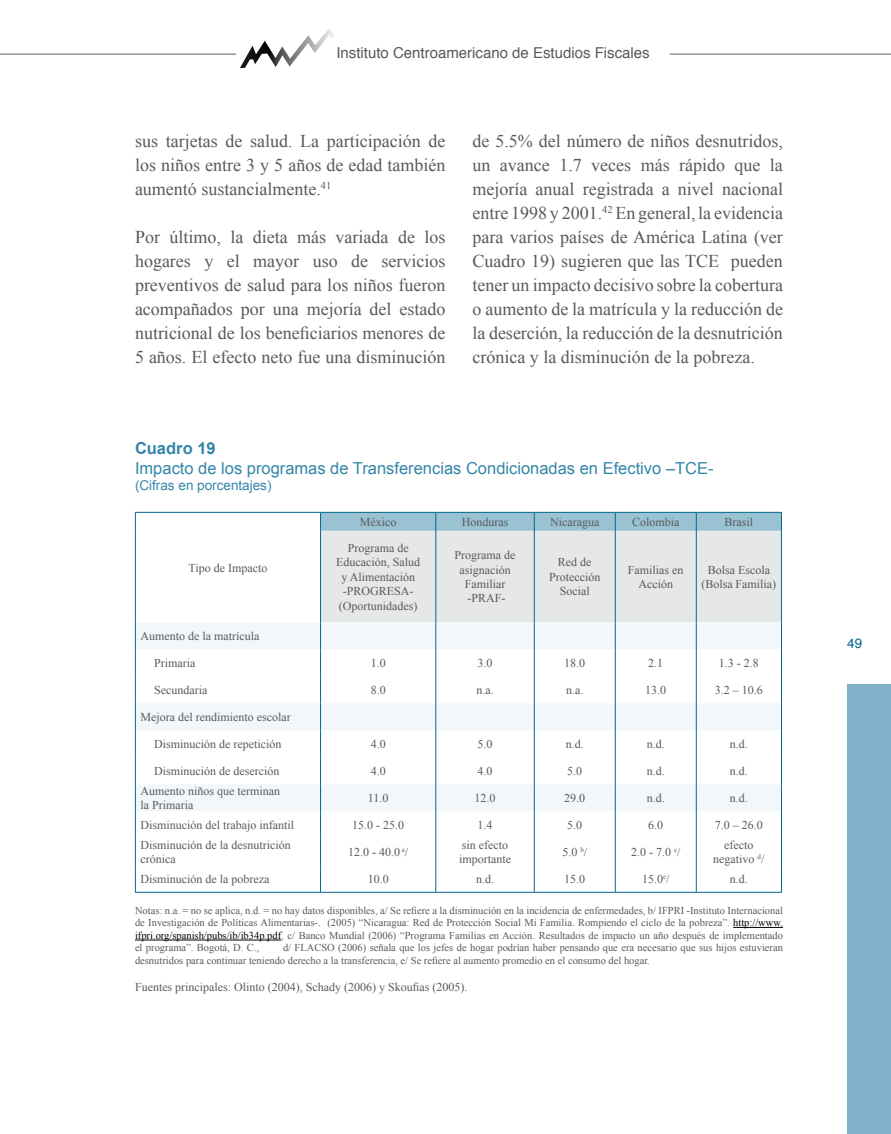
<style>
.page{position:relative;width:891px;height:1134px;background:#fff}
.page>*{position:absolute;margin:0;border:0;box-sizing:border-box;transform-origin:0 0}
.t1{font:18px/24px "Times New Roman";color:#58595b;text-align:justify}
.t2{font:16.5px "Arial";color:#3386a8}
.t3{font:700 16.5px "Arial";color:#3386a8}
.t4{font:15px "Helvetica";color:#58595b}
.t5{font:13.5px "Arial";color:#3386a8}
.t6{font:13.5px "Helvetica";color:#006892}
.t7{font:12px/14.4px "Times New Roman";color:#58595b;text-align:center}
.t8{font:10.5px/12.6px "Times New Roman";color:#58595b;text-align:justify}
.s1{color:#000}
</style>
<div class="page">
<div style="left:847px;top:684px;width:44px;height:450px;background:#80b3c9"></div>
<hr style="left:0;top:53px;width:236px;height:2px;background:#939598">
<hr style="left:670px;top:53px;width:221px;height:2px;background:#939598">
<svg style="left:240px;top:29px;width:94px;height:39px"></svg>
<hr style="left:733px;top:927px;width:50px;height:1px;background:#000">
<hr style="left:135px;top:940px;width:146px;height:1px;background:#000">
<div style="left:321px;top:531px;width:460px;height:91px;background:#e6e7e8"></div>
<svg style="left:136px;top:622px;width:645px;height:189px"></svg>
<svg style="left:135px;top:513px;width:1px;height:18px"></svg>
<hr style="left:135px;top:531px;width:1px;height:91px;background:#006892">
<hr style="left:135px;top:512px;width:186px;height:1px;background:#006892">
<svg style="left:320px;top:512px;width:462px;height:19px;background:#91becf"></svg>
<hr style="left:320px;top:531px;width:1px;height:91px;background:#006892">
<hr style="left:435px;top:531px;width:1px;height:91px;background:#006892">
<hr style="left:534px;top:531px;width:1px;height:91px;background:#006892">
<hr style="left:615px;top:531px;width:1px;height:91px;background:#006892">
<hr style="left:696px;top:531px;width:1px;height:91px;background:#006892">
<hr style="left:781px;top:531px;width:1px;height:91px;background:#006892">
<svg style="left:135px;top:622px;width:1px;height:270px"></svg>
<svg style="left:320px;top:622px;width:1px;height:270px"></svg>
<svg style="left:435px;top:622px;width:1px;height:270px"></svg>
<svg style="left:534px;top:622px;width:1px;height:270px"></svg>
<svg style="left:615px;top:622px;width:1px;height:270px"></svg>
<svg style="left:696px;top:622px;width:1px;height:270px"></svg>
<svg style="left:781px;top:622px;width:1px;height:270px"></svg>
<hr style="left:135px;top:892px;width:186px;height:1px;background:#006892">
<hr style="left:321px;top:892px;width:115px;height:1px;background:#006892">
<hr style="left:436px;top:892px;width:98px;height:1px;background:#006892">
<hr style="left:534px;top:892px;width:81px;height:1px;background:#006892">
<hr style="left:615px;top:892px;width:81px;height:1px;background:#006892">
<hr style="left:696px;top:892px;width:86px;height:1px;background:#006892">
<p class="t4" style="left:336px;top:40px;width:315px">Instituto Centroamericano de Estudios Fiscales</p>
<h1 class="t1" style="left:135px;top:129px;width:312px">sus tarjetas de salud. La participación de los niños entre 3 y 5 años de edad también aumentó sustancialmente.<sup>41</sup></h1>
<p class="t1" style="left:135px;top:225px;width:312px">Por último, la dieta más variada de los hogares y el mayor uso de servicios preventivos de salud para los niños fueron acompañados por una mejoría del estado nutricional de los beneficiarios menores de 5 años. El efecto neto fue una disminución</p>
<p class="t1" style="left:472px;top:129px;width:312px">de 5.5% del número de niños desnutridos, un avance 1.7 veces más rápido que la mejoría anual registrada a nivel nacional entre 1998 y 2001.<sup>42</sup> En general, la evidencia para varios países de América Latina (ver Cuadro 19) sugieren que las TCE pueden tener un impacto decisivo sobre la cobertura o aumento de la matrícula y la reducción de la deserción, la reducción de la desnutrición crónica y la disminución de la pobreza.</p>
<h2 class="t3" style="left:135px;top:439px;width:82px">Cuadro 19</h2>
<h2 class="t2" style="left:135px;top:459px;width:580px">Impacto de los programas de Transferencias Condicionadas en Efectivo –TCE-</h2>
<p class="t5" style="left:135px;top:477px;width:138px">(Cifras en porcentajes)</p>
<p class="t7" style="left:189px;top:560px;width:80px">Tipo de Impacto</p>
<p class="t7" style="left:360px;top:515px;width:38px">México</p>
<p class="t7" style="left:462px;top:515px;width:48px">Honduras</p>
<p class="t7" style="left:550px;top:515px;width:51px">Nicaragua</p>
<p class="t7" style="left:632px;top:515px;width:49px">Colombia</p>
<p class="t7" style="left:725px;top:515px;width:30px">Brasil</p>
<p class="t7" style="left:336px;top:541px;width:85px">Programa de<br>Educación, Salud y Alimentación -PROGRESA-(Oportunidades)</p>
<p class="t7" style="left:455px;top:548px;width:62px">Programa de asignación<br>Familiar -PRAF-</p>
<p class="t7" style="left:549px;top:555px;width:53px">Red de<br>Protección<br>Social</p>
<p class="t7" style="left:628px;top:562px;width:57px">Familias en<br>Acción</p>
<p class="t7" style="left:702px;top:562px;width:76px">Bolsa Escola (Bolsa Familia)</p>
<p class="t7" style="left:141px;top:629px;width:120px">Aumento de la matrícula</p>
<p class="t7" style="left:154px;top:656px;width:43px">Primaria</p>
<p class="t7" style="left:371px;top:656px;width:16px">1.0</p>
<p class="t7" style="left:478px;top:656px;width:16px">3.0</p>
<p class="t7" style="left:564px;top:656px;width:22px">18.0</p>
<p class="t7" style="left:648px;top:656px;width:16px">2.1</p>
<p class="t7" style="left:719px;top:656px;width:41px">1.3 - 2.8</p>
<p class="t7" style="left:154px;top:683px;width:55px">Secundaria</p>
<p class="t7" style="left:371px;top:683px;width:16px">8.0</p>
<p class="t7" style="left:476px;top:683px;width:19px">n.a.</p>
<p class="t7" style="left:566px;top:683px;width:19px">n.a.</p>
<p class="t7" style="left:645px;top:683px;width:22px">13.0</p>
<p class="t7" style="left:715px;top:683px;width:49px">3.2 – 10.6</p>
<p class="t7" style="left:141px;top:710px;width:152px">Mejora del rendimiento escolar</p>
<p class="t7" style="left:154px;top:737px;width:129px">Disminución de repetición</p>
<p class="t7" style="left:371px;top:737px;width:16px">4.0</p>
<p class="t7" style="left:478px;top:737px;width:16px">5.0</p>
<p class="t7" style="left:566px;top:737px;width:19px">n.d.</p>
<p class="t7" style="left:647px;top:737px;width:19px">n.d.</p>
<p class="t7" style="left:730px;top:737px;width:19px">n.d.</p>
<p class="t7" style="left:154px;top:764px;width:127px">Disminución de deserción</p>
<p class="t7" style="left:371px;top:764px;width:16px">4.0</p>
<p class="t7" style="left:478px;top:764px;width:16px">4.0</p>
<p class="t7" style="left:567px;top:764px;width:16px">5.0</p>
<p class="t7" style="left:647px;top:764px;width:19px">n.d.</p>
<p class="t7" style="left:730px;top:764px;width:19px">n.d.</p>
<p class="t7" style="left:141px;top:783px;width:141px;text-align:left">Aumento niños que terminan la Primaria</p>
<p class="t7" style="left:368px;top:791px;width:22px">11.0</p>
<p class="t7" style="left:475px;top:791px;width:22px">12.0</p>
<p class="t7" style="left:564px;top:791px;width:22px">29.0</p>
<p class="t7" style="left:647px;top:791px;width:19px">n.d.</p>
<p class="t7" style="left:730px;top:791px;width:19px">n.d.</p>
<p class="t7" style="left:141px;top:818px;width:155px">Disminución del trabajo infantil</p>
<p class="t7" style="left:352px;top:818px;width:53px">15.0 - 25.0</p>
<p class="t7" style="left:478px;top:818px;width:16px">1.4</p>
<p class="t7" style="left:567px;top:818px;width:16px">5.0</p>
<p class="t7" style="left:648px;top:818px;width:16px">6.0</p>
<p class="t7" style="left:715px;top:818px;width:49px">7.0 – 26.0</p>
<p class="t7" style="left:141px;top:837px;width:152px;text-align:left">Disminución de la desnutrición crónica</p>
<p class="t7" style="left:348px;top:845px;width:62px">12.0 - 40.0 <sup>a</sup>/</p>
<p class="t7" style="left:459px;top:837px;width:53px;text-align:left">sin efecto importante</p>
<p class="t7" style="left:562px;top:845px;width:26px">5.0 <sup>b</sup>/</p>
<p class="t7" style="left:631px;top:845px;width:51px">2.0 - 7.0 <sup>c</sup>/</p>
<p class="t7" style="left:713px;top:837px;width:53px">efecto negativo <sup>d</sup>/</p>
<p class="t7" style="left:141px;top:871px;width:130px">Disminución de la pobreza</p>
<p class="t7" style="left:368px;top:871px;width:22px">10.0</p>
<p class="t7" style="left:476px;top:871px;width:19px">n.d.</p>
<p class="t7" style="left:564px;top:871px;width:22px">15.0</p>
<p class="t7" style="left:642px;top:871px;width:29px">15.0<sup>e</sup>/</p>
<p class="t7" style="left:730px;top:871px;width:19px">n.d.</p>
<p class="t8" style="left:135px;top:904px;width:650px">Notas: n.a. = no se aplica, n.d. = no hay datos disponibles, a/ Se refiere a la disminución en la incidencia de enfermedades, b/ IFPRI -Instituto Internacional de Investigación de Políticas Alimentarias-. (2005) “Nicaragua: Red de Protección Social Mi Familia. Rompiendo el ciclo de la pobreza”. <span class="s1">http://www. ifpri.org/spanish/pubs/ib/ib34p.pdf</span>, c/ Banco Mundial (2006) “Programa Familias en Acción. Resultados de impacto un año después de implementado el programa”. Bogotá, D. C.,</p>
<p class="t8" style="left:135px;top:942px;width:650px;text-indent:148px">d/ FLACSO (2006) señala que los jefes de hogar podrían haber pensando que era necesario que sus hijos estuvieran desnutridos para continuar teniendo derecho a la transferencia, e/ Se refiere al aumento promedio en el consumo del hogar.</p>
<p class="t7" style="left:135px;top:980px;width:334px">Fuentes principales: Olinto (2004), Schady (2006) y Skoufias (2005).</p>
<p class="t6" style="left:847px;top:632px;width:9px">49</p>
</div>
